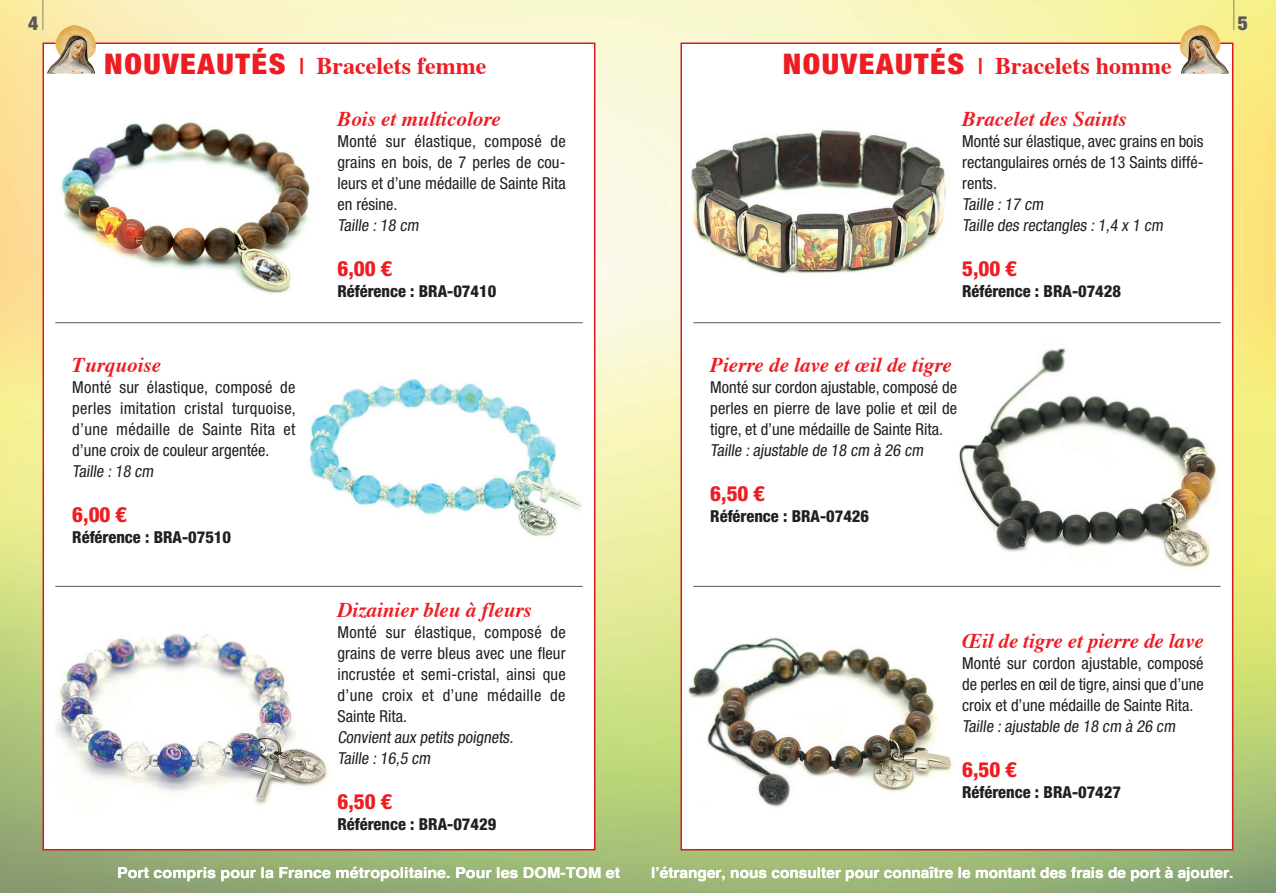
<style>
.page{position:relative;width:1276px;height:893px;background:#fff}
.page>*{position:absolute;margin:0;border:0;box-sizing:border-box;transform-origin:0 0}
.Normale{font:700 24px "Times";color:#ee1d23}
.Normale-2{font:italic 700 21px "Times";color:#ee1d23}
.Normale-3{font:800 condensed 21px "Helvetica Neue LT Std";color:#ee1d23}
.t1{font:900 condensed 19.5px "Helvetica Neue LT Std";color:#57585a}
.Normale-4{font:condensed 16.5px/21px "Helvetica Neue LT Std";color:#231f20;text-align:justify}
.Normale-5{font:800 condensed 16.5px "Helvetica Neue LT Std";color:#231f20}
.Normale-6{font:700 15px "Helvetica";color:#fff}
.Normale-7{font:700 15px "Helvetica";color:#fff;scale:1.07 1}
.s1{font-family:"Helvetica Neue LT Std";font-weight:900;font-stretch:condensed;font-size:28.5px;color:#fff}
</style>
<div class="page">
<img style="left:0;top:0;width:1276px;height:893px">
<div style="left:43px;top:43px;width:552px;height:807px;background:#fff;border:2px solid #d71824"></div>
<div style="left:680px;top:43px;width:553px;height:807px;background:#fff;border:2px solid #d71824"></div>
<hr style="left:55px;top:322px;width:528px;height:1px;background:#57585a">
<hr style="left:55px;top:586px;width:528px;height:1px;background:#57585a">
<hr style="left:693px;top:322px;width:527px;height:1px;background:#57585a">
<hr style="left:693px;top:586px;width:527px;height:1px;background:#57585a">
<img style="left:61px;top:121px;width:249px;height:173px">
<img style="left:309px;top:378px;width:274px;height:158px">
<img style="left:56px;top:633px;width:272px;height:172px">
<img style="left:691px;top:130px;width:255px;height:144px">
<img style="left:959px;top:347px;width:261px;height:221px">
<img style="left:687px;top:637px;width:265px;height:170px">
<img style="left:47px;top:25px;width:51px;height:49px">
<img style="left:1178px;top:25px;width:51px;height:49px">
<hr style="left:43px;top:0;width:1px;height:30px;background:#57585a">
<hr style="left:1233px;top:0;width:1px;height:30px;background:#57585a">
<p class="t1" style="left:28px;top:11px;width:12px">4</p>
<p class="t1" style="left:1237px;top:11px;width:12px">5</p>
<p class="Normale" style="left:104px;top:43px;width:384px"><span class="s1">NOUVEAUTÉS</span> | Bracelets femme</p>
<p class="Normale" style="left:783px;top:43px;width:390px"><span class="s1">NOUVEAUTÉS</span> | Bracelets homme</p>
<p class="Normale-2" style="left:72px;top:345px;width:90px">Turquoise</p>
<p class="Normale-4" style="left:72px;top:376px;width:225px">Monté sur élastique, composé de perles imitation cristal turquoise, d’une médaille de Sainte Rita et d’une croix de couleur argentée.</p>
<p class="Normale-4" style="left:72px;top:460px;width:85px">Taille :18 cm</p>
<p class="Normale-3" style="left:72px;top:501px;width:56px">6,00 €</p>
<p class="Normale-5" style="left:72px;top:527px;width:160px">Référence : BRA-07510</p>
<p class="Normale-2" style="left:337px;top:100px;width:165px">Bois et multicolore</p>
<p class="Normale-4" style="left:337px;top:131px;width:230px">Monté sur élastique, composé de grains en bois, de 7 perles de cou&shy;leurs et d’une médaille de Sainte Rita en résine.</p>
<p class="Normale-4" style="left:337px;top:215px;width:85px">Taille :18 cm</p>
<p class="Normale-3" style="left:337px;top:256px;width:56px">6,00 €</p>
<p class="Normale-5" style="left:337px;top:281px;width:160px">Référence : BRA-07410</p>
<p class="Normale-2" style="left:337px;top:590px;width:196px">Dizainier bleu à fleurs</p>
<p class="Normale-4" style="left:337px;top:621px;width:230px">Monté sur élastique, composé de grains de verre bleus avec une fleur incrustée et semi-cristal, ainsi que d’une croix et d’une médaille de Sainte Rita.</p>
<p class="Normale-4" style="left:337px;top:726px;width:180px">Convient aux petits poignets.</p>
<p class="Normale-4" style="left:337px;top:747px;width:97px">Taille :16,5 cm</p>
<p class="Normale-3" style="left:337px;top:788px;width:56px">6,50 €</p>
<p class="Normale-5" style="left:337px;top:813px;width:160px">Référence : BRA-07429</p>
<p class="Normale-2" style="left:962px;top:100px;width:166px">Bracelet des Saints</p>
<p class="Normale-4" style="left:962px;top:131px;width:243px">Monté sur élastique, avec grains en bois rectangulaires ornés de 13 Saints diffé&shy;rents.</p>
<p class="Normale-4" style="left:962px;top:194px;width:85px">Taille :17 cm</p>
<p class="Normale-4" style="left:962px;top:215px;width:205px">Taille des rectangles :1,4 x 1 cm</p>
<p class="Normale-3" style="left:962px;top:256px;width:56px">5,00 €</p>
<p class="Normale-5" style="left:962px;top:281px;width:160px">Référence : BRA-07428</p>
<p class="Normale-2" style="left:710px;top:345px;width:243px">Pierre de lave et œil de tigre</p>
<p class="Normale-4" style="left:710px;top:376px;width:248px">Monté sur cordon ajustable, composé de perles en pierre de lave polie et œil de tigre, et d’une médaille de Sainte Rita.</p>
<p class="Normale-4" style="left:710px;top:439px;width:217px">Taille :ajustable de 18 cm à 26 cm</p>
<p class="Normale-3" style="left:710px;top:480px;width:56px">6,50 €</p>
<p class="Normale-5" style="left:710px;top:506px;width:160px">Référence : BRA-07426</p>
<p class="Normale-2" style="left:962px;top:621px;width:243px">Œil de tigre et pierre de lave</p>
<p class="Normale-4" style="left:962px;top:653px;width:243px">Monté sur cordon ajustable, composé de perles en œil de tigre, ainsi que d’une croix et d’une médaille de Sainte Rita.</p>
<p class="Normale-4" style="left:962px;top:716px;width:217px">Taille :ajustable de 18 cm à 26 cm</p>
<p class="Normale-3" style="left:962px;top:757px;width:56px">6,50 €</p>
<p class="Normale-5" style="left:962px;top:782px;width:160px">Référence : BRA-07427</p>
<p class="Normale-7" style="left:117px;top:863px;width:472px">Port compris pour la France métropolitaine. Pour les DOM-TOM et</p>
<p class="Normale-6" style="left:651px;top:863px;width:584px">l’étranger, nous consulter pour connaître le montant des frais de port à ajouter.</p>
</div>
